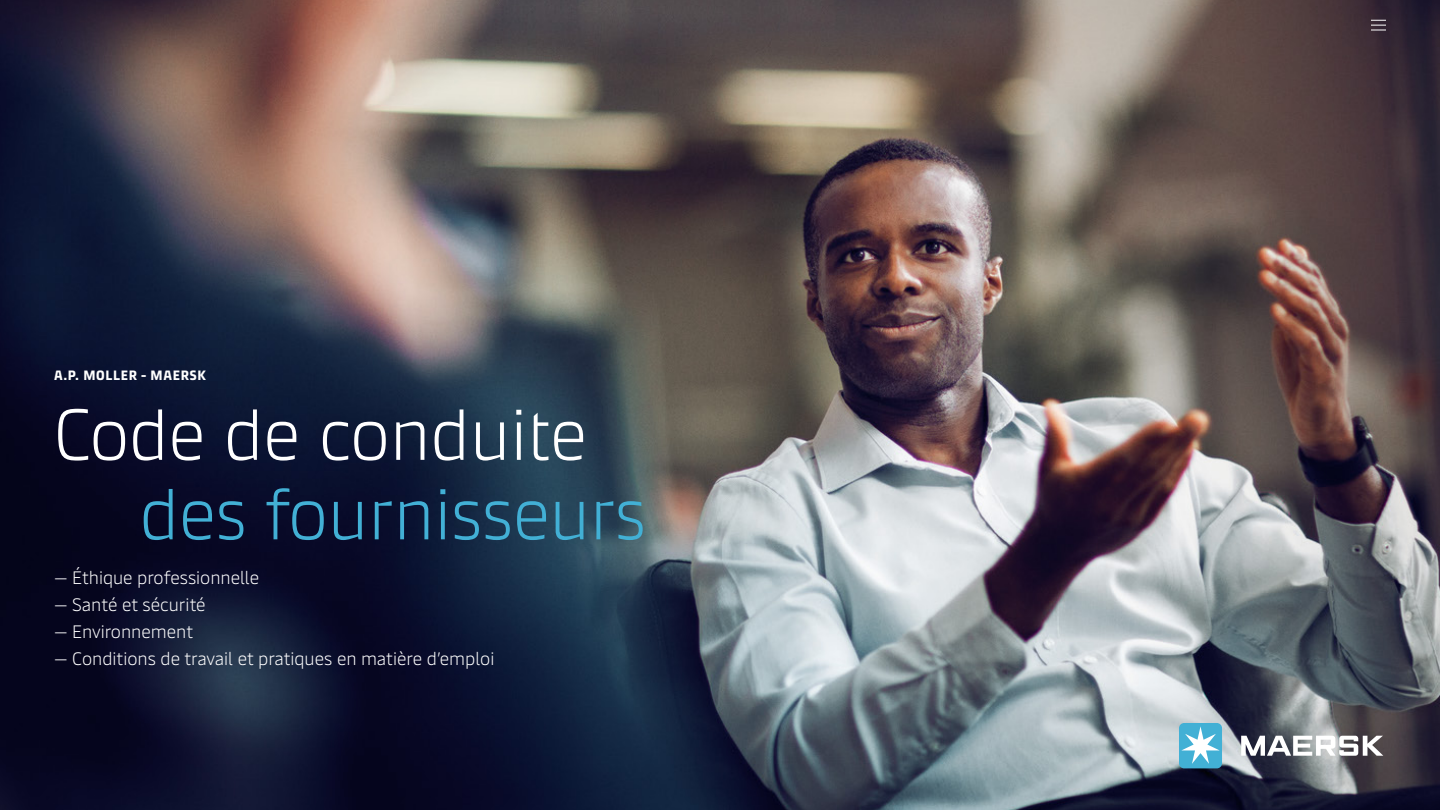
<style>
.page{position:relative;width:1440px;height:810px;background:#fff}
.page>*{position:absolute;margin:0;border:0;box-sizing:border-box;transform-origin:0 0}
.t1{font:300 72px "Maersk Headline";color:#42b0d5}
.t2{font:300 72px "Maersk Headline";color:#fff}
.t3{font:300 18px "Maersk Text";color:#fff}
.t4{font:700 13.5px "Maersk Headline";letter-spacing:.05em;color:#fff}
</style>
<div class="page">
<img style="left:0;top:0;width:1440px;height:810px">
<svg style="left:1241px;top:736px;width:142px;height:20px"></svg>
<div style="left:1179px;top:723px;width:43px;height:45px;background:#42b0d5;border-radius:5px"></div>
<svg style="left:1181px;top:726px;width:39px;height:38px"></svg>
<svg style="left:1371px;top:20px;width:15px;height:11px"></svg>
<p class="t4" style="left:54px;top:365px;width:153px">A.P. MOLLER - MAERSK</p>
<h1 class="t2" style="left:54px;top:378px;width:534px">Code de conduite</h1>
<h1 class="t1" style="left:140px;top:458px;width:508px">des fournisseurs</h1>
<p class="t3" style="left:54px;top:563px;width:207px">— Éthique professionnelle</p>
<p class="t3" style="left:54px;top:590px;width:153px">— Santé et sécurité</p>
<p class="t3" style="left:54px;top:617px;width:141px">— Environnement</p>
<p class="t3" style="left:54px;top:644px;width:442px">— Conditions de travail et pratiques en matière d’emploi</p>
</div>
